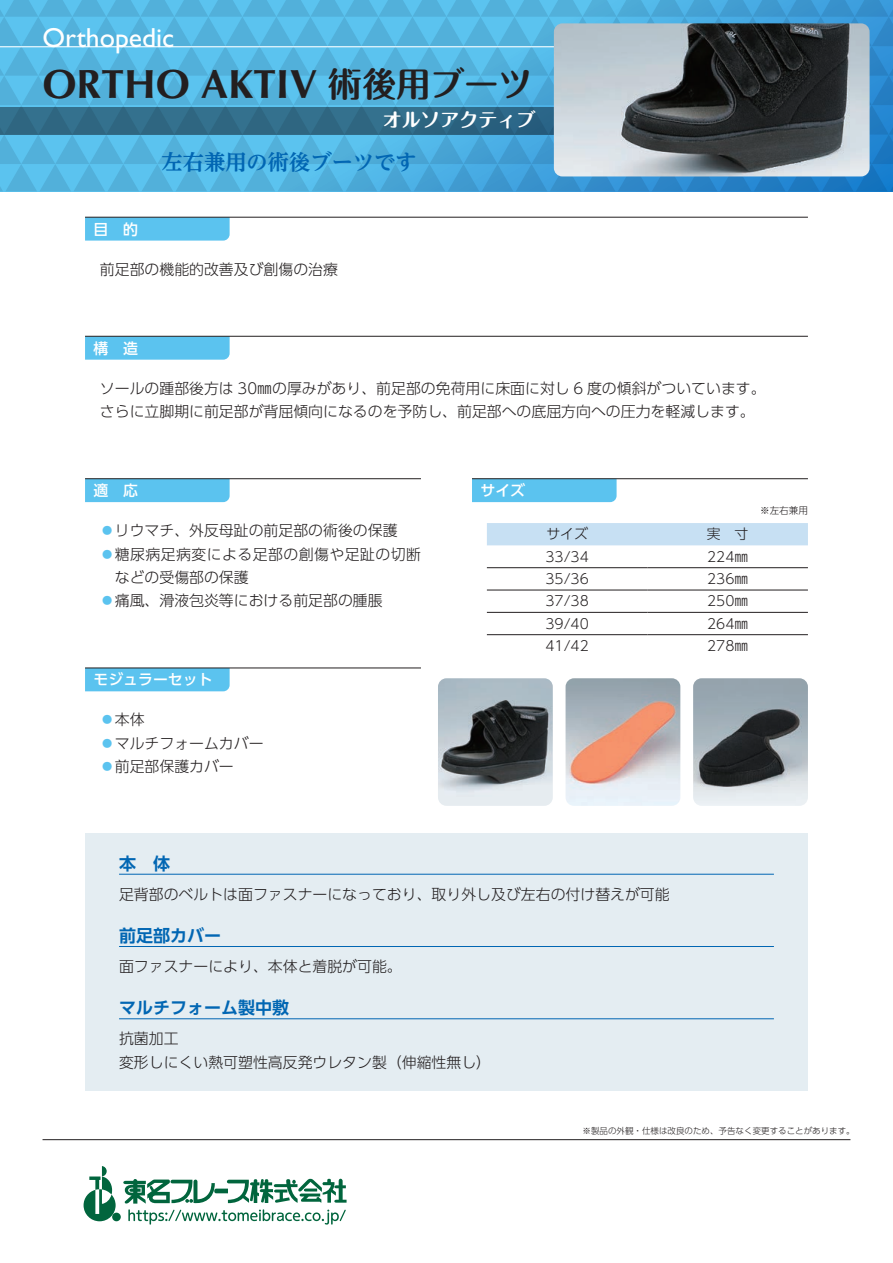
<style>
.page{position:relative;width:893px;height:1263px;background:#fff}
.page>*{position:absolute;margin:0;border:0;box-sizing:border-box;transform-origin:0 0}
.t1{font:700 40.8px "Optima";color:#231f20}
.t2{font:27.6px "Gill Sans";color:#fff}
.t3{font:700 21.3px "UD Reimin Pro";color:#0166b3}
.t4{font:700 19.2px "Maru Fo Pro";color:#fff}
.t5{font:700 16.95px "UD Shin Go Pro De";color:#0166b3}
.t6{font:300 14.85px/23.4px "UD Shin Go Pro";color:#231f20}
.t7{font:300 14.85px "UD Shin Go Pro";letter-spacing:.03em;color:#231f20}
.t8{font:500 14.85px "UD Shin Go Pro";color:#fff}
.t9{font:300 13.8px "UD Shin Go Pro";color:#231f20}
.t10{font:300 9.6px "UD Shin Go Pro";color:#231f20}
.t11{font:300 8.55px "UD Shin Go Pro";color:#231f20}
.s1{font-family:"Maru Fo Pro";font-size:34.05px}
.s2{color:#5bc3ef}
</style>
<div class="page">
<svg style="left:0;top:0;width:893px;height:191px"></svg>
<div style="left:0;top:107px;width:566px;height:28px;background:linear-gradient(to right,#336d88,#2c6584)"></div>
<div style="left:112px;top:1213px;width:9px;height:8px;background:#01653d;border-radius:50%"></div>
<svg style="left:84px;top:1166px;width:32px;height:55px"></svg>
<svg style="left:123px;top:1179px;width:224px;height:45px"></svg>
<hr style="left:43px;top:1139px;width:807px;height:1px;background:#231f20">
<div style="left:85px;top:218px;width:145px;height:23px;background:#5bc3ef"></div>
<hr style="left:85px;top:217px;width:723px;height:1px;background:#231f20">
<div style="left:85px;top:337px;width:145px;height:23px;background:#5bc3ef"></div>
<hr style="left:85px;top:336px;width:723px;height:1px;background:#231f20">
<div style="left:85px;top:479px;width:145px;height:23px;background:#5bc3ef"></div>
<hr style="left:85px;top:478px;width:336px;height:1px;background:#231f20">
<div style="left:85px;top:669px;width:145px;height:22px;background:#5bc3ef"></div>
<hr style="left:85px;top:668px;width:336px;height:1px;background:#231f20">
<div style="left:487px;top:523px;width:321px;height:22px;background:#c7e0f3"></div>
<hr style="left:487px;top:567px;width:160px;height:1px;background:#231f20">
<hr style="left:647px;top:567px;width:161px;height:1px;background:#231f20">
<hr style="left:487px;top:590px;width:160px;height:1px;background:#231f20">
<hr style="left:647px;top:590px;width:161px;height:1px;background:#231f20">
<hr style="left:487px;top:612px;width:160px;height:1px;background:#231f20">
<hr style="left:647px;top:612px;width:161px;height:1px;background:#231f20">
<hr style="left:487px;top:634px;width:160px;height:1px;background:#231f20">
<hr style="left:647px;top:634px;width:161px;height:1px;background:#231f20">
<div style="left:472px;top:479px;width:145px;height:23px;background:#5bc3ef"></div>
<hr style="left:472px;top:478px;width:336px;height:1px;background:#231f20">
<div style="left:85px;top:833px;width:723px;height:258px;background:#e4edf2"></div>
<hr style="left:119px;top:874px;width:655px;height:1px;background:#0166b3">
<hr style="left:119px;top:946px;width:655px;height:1px;background:#0166b3">
<hr style="left:119px;top:1018px;width:655px;height:1px;background:#0166b3">
<hr style="left:0;top:46px;width:557px;height:1px;background:#fff">
<img style="left:566px;top:678px;width:114px;height:128px">
<img style="left:693px;top:678px;width:115px;height:128px">
<img style="left:438px;top:678px;width:115px;height:128px">
<img style="left:554px;top:23px;width:316px;height:153px">
<h2 class="t2" style="left:43px;top:21px;width:133px">Orthopedic</h2>
<h1 class="t1" style="left:43px;top:59px;width:491px">ORTHO AKTIV <span class="s1">術後用ブーツ</span></h1>
<p class="t4" style="left:383px;top:105px;width:155px">オルソアクティブ</p>
<h3 class="t3" style="left:162px;top:144px;width:257px">左右兼用の術後ブーツです</h3>
<p class="t8" style="left:94px;top:217px;width:46px">目 的</p>
<p class="t6" style="left:100px;top:257px;width:240px">前足部の機能的改善及び創傷の治療</p>
<p class="t8" style="left:94px;top:336px;width:46px">構 造</p>
<p class="t6" style="left:100px;top:376px;width:667px">ソールの踵部後方は 30㎜の厚みがあり、前足部の免荷用に床面に対し 6 度の傾斜がついています。さらに立脚期に前足部が背屈傾向になるのを予防し、前足部への底屈方向への圧力を軽減します。</p>
<p class="t8" style="left:94px;top:478px;width:46px">適 応</p>
<p class="t6" style="left:100px;top:518px;width:299px"><span class="s2">◦</span>リウマチ、外反母趾の前足部の術後の保護</p>
<p class="t7" style="left:100px;top:542px;width:323px"><span class="s2">◦</span>糖尿病足病変による足部の創傷や足趾の切断</p>
<p class="t6" style="left:115px;top:565px;width:135px">などの受傷部の保護</p>
<p class="t6" style="left:100px;top:588px;width:284px"><span class="s2">◦</span>痛風、滑液包炎等における前足部の腫脹</p>
<p class="t8" style="left:94px;top:668px;width:121px">モジュラーセット</p>
<p class="t6" style="left:100px;top:707px;width:165px"><span class="s2">◦</span>本体<br><span class="s2">◦</span>マルチフォームカバー<span class="s2">◦</span>前足部保護カバー</p>
<p class="t8" style="left:480px;top:478px;width:46px">サイズ</p>
<p class="t9" style="left:546px;top:523px;width:43px">サイズ</p>
<p class="t9" style="left:707px;top:523px;width:43px">実　寸</p>
<p class="t9" style="left:545px;top:545px;width:45px">33/34</p>
<p class="t9" style="left:707px;top:545px;width:43px">224㎜</p>
<p class="t9" style="left:545px;top:568px;width:45px">35/36</p>
<p class="t9" style="left:707px;top:568px;width:43px">236㎜</p>
<p class="t9" style="left:545px;top:590px;width:45px">37/38</p>
<p class="t9" style="left:707px;top:590px;width:43px">250㎜</p>
<p class="t9" style="left:545px;top:612px;width:45px">39/40</p>
<p class="t9" style="left:707px;top:612px;width:43px">264㎜</p>
<p class="t9" style="left:545px;top:635px;width:45px">41/42</p>
<p class="t9" style="left:707px;top:635px;width:43px">278㎜</p>
<p class="t10" style="left:760px;top:503px;width:49px">※左右兼用</p>
<p class="t5" style="left:119px;top:849px;width:53px">本　体</p>
<p class="t6" style="left:119px;top:882px;width:552px">足背部のベルトは面ファスナーになっており、取り外し及び左右の付け替えが可能</p>
<p class="t5" style="left:119px;top:922px;width:104px">前足部カバー</p>
<p class="t6" style="left:119px;top:954px;width:284px">面ファスナーにより、本体と着脱が可能。</p>
<p class="t5" style="left:119px;top:994px;width:172px">マルチフォーム製中敷</p>
<p class="t6" style="left:119px;top:1026px;width:374px">抗菌加工<br>変形しにくい熱可塑性高反発ウレタン製（伸縮性無し）</p>
<p class="t11" style="left:583px;top:1124px;width:274px">※製品の外観・仕様は改良のため、予告なく変更することがあります。</p>
</div>
